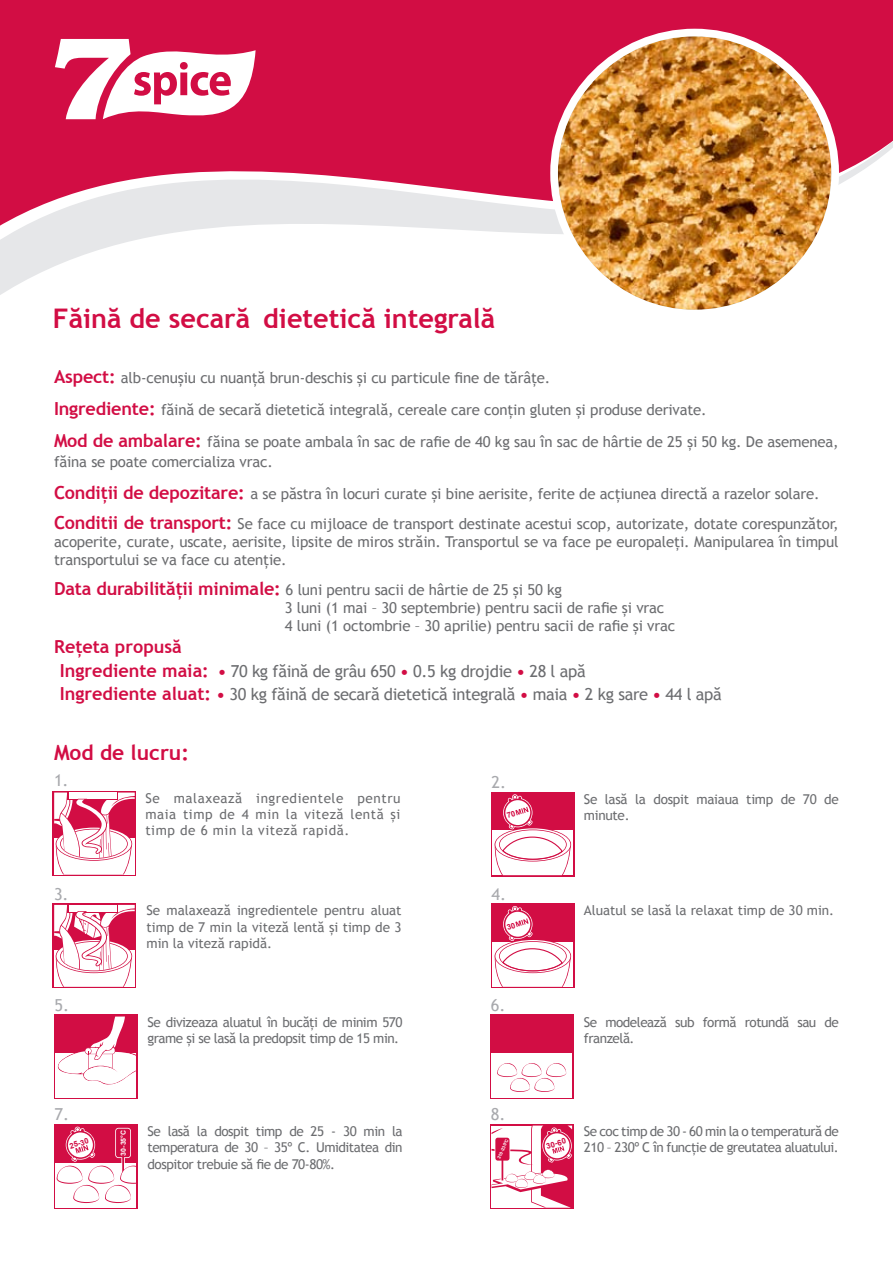
<style>
.page{position:relative;width:893px;height:1263px;background:#fff}
.page>*{position:absolute;margin:0;border:0;box-sizing:border-box;transform-origin:0 0}
.t1{font:700 27px "Trebuchet MS";color:#d20d44}
.t2{font:700 21px "Trebuchet MS";color:#d20d44}
.t3{font:700 18px "Trebuchet MS";color:#d20d44}
.t4{font:16.5px/23.4px "Trebuchet MS";letter-spacing:-.02em;color:#6c6d70}
.t5{font:16.5px "Trebuchet MS";color:#a8a9ad}
.t6{font:15px/18px "Trebuchet MS";letter-spacing:-.01em;color:#6c6d70}
.t7{font:13.5px/16.2px "Trebuchet MS";letter-spacing:-.035em;color:#6c6d70}
.t8{font:13.5px "Trebuchet MS";color:#6c6d70}
.t9{font:700 7.95px "Arial";color:#d20d44}
.t10{font:700 7.8px "Arial";color:#d20d44}
.t11{font:700 7.05px "Arial";color:#fff}
.t12{font:700 4.5px "Arial";color:#fff}
.s1{font-weight:700;font-size:18px;color:#d20d44}
.s2{font-weight:700;color:#d20d44}
</style>
<div class="page">
<div style="left:0;top:0;width:893px;height:51px;background:#d20d44"></div>
<svg style="left:0;top:51px;width:893px;height:244px"></svg>
<svg style="left:55px;top:39px;width:201px;height:80px"></svg>
<div style="left:554px;top:33px;width:281px;height:281px;background:#fff;border-radius:50%"></div>
<img style="left:558px;top:36px;width:273px;height:274px;border-radius:137px">
<div style="left:550px;top:29px;width:289px;height:288px;border:8px solid #fff;border-radius:50%"></div>
<svg style="left:53px;top:791px;width:83px;height:85px"></svg>
<div style="left:68px;top:791px;width:50px;height:9px;background:#d20d44"></div>
<svg style="left:54px;top:792px;width:82px;height:82px"></svg>
<div style="left:53px;top:904px;width:83px;height:84px;background:#d20d44"></div>
<svg style="left:54px;top:904px;width:81px;height:83px"></svg>
<div style="left:491px;top:792px;width:83px;height:84px;background:#d20d44"></div>
<div style="left:493px;top:831px;width:80px;height:44px;background:#fff"></div>
<svg style="left:495px;top:828px;width:75px;height:33px"></svg>
<svg style="left:499px;top:829px;width:68px;height:31px"></svg>
<div style="left:500px;top:830px;width:66px;height:29px;background:#fff;border-radius:50%"></div>
<svg style="left:494px;top:836px;width:77px;height:39px"></svg>
<div style="left:491px;top:904px;width:83px;height:84px;background:#d20d44"></div>
<svg style="left:493px;top:942px;width:80px;height:45px"></svg>
<svg style="left:495px;top:940px;width:75px;height:32px"></svg>
<svg style="left:499px;top:941px;width:68px;height:30px"></svg>
<div style="left:500px;top:942px;width:66px;height:28px;background:#fff;border-radius:50%"></div>
<svg style="left:494px;top:948px;width:77px;height:39px"></svg>
<div style="left:54px;top:1015px;width:83px;height:84px;background:#d20d44"></div>
<div style="left:55px;top:1053px;width:81px;height:45px;background:#fff"></div>
<svg style="left:57px;top:1016px;width:79px;height:69px"></svg>
<svg style="left:54px;top:1124px;width:83px;height:85px"></svg>
<div style="left:55px;top:1163px;width:81px;height:44px;background:#fff"></div>
<svg style="left:57px;top:1127px;width:79px;height:76px"></svg>
<div style="left:490px;top:1015px;width:83px;height:84px;background:#d20d44"></div>
<div style="left:491px;top:1053px;width:81px;height:45px;background:#fff"></div>
<svg style="left:497px;top:1063px;width:69px;height:29px"></svg>
<div style="left:490px;top:1124px;width:83px;height:85px;background:#d20d44"></div>
<svg style="left:491px;top:1125px;width:82px;height:83px"></svg>
<div style="left:496px;top:1138px;width:13px;height:22px;background:#d20d44;border-radius:2px"></div>
<svg style="left:503px;top:794px;width:30px;height:35px"></svg>
<svg style="left:503px;top:906px;width:30px;height:35px"></svg>
<h1 class="t1" style="left:53px;top:301px;width:444px">Făină de secară dietetică integrală</h1>
<p class="t6" style="left:54px;top:362px;width:786px;line-height:32px"><span class="s1">Aspect:</span> alb-cenușiu cu nuanță brun-deschis și cu particule fine de tărâțe.<br><span class="s1">Ingrediente:</span> făină de secară dietetică integrală, cereale care conțin gluten și produse derivate.<br><span class="s1">Mod de ambalare:</span> făina se poate ambala în sac de rafie de 40 kg sau în sac de hârtie de 25 și 50 kg. De asemenea,</p>
<p class="t6" style="left:54px;top:446px;width:767px;line-height:32px">făina se poate comercializa vrac.<br><span class="s1">Condiții de depozitare:</span> a se păstra în locuri curate și bine aerisite, ferite de acțiunea directă a razelor solare.</p>
<p class="t6" style="left:54px;top:515px;width:786px;text-align:justify"><span class="s1">Conditii de transport:</span> Se face cu mijloace de transport destinate acestui scop, autorizate, dotate corespunzător, acoperite, curate, uscate, aerisite, lipsite de miros străin. Transportul se va face pe europaleți. Manipularea în timpul transportului se va face cu atenție.</p>
<p class="t6" style="left:285px;top:581px;width:392px;text-indent:-231px"><span class="s1">Data durabilității minimale:</span> 6 luni pentru sacii de hârtie de 25 și 50 kg<br>3 luni (1 mai – 30 septembrie) pentru sacii de rafie și vrac<br>4 luni (1 octombrie – 30 aprilie) pentru sacii de rafie și vrac</p>
<p class="t3" style="left:54px;top:636px;width:129px">Rețeta propusă</p>
<p class="t4" style="left:60px;top:659px;width:663px"><span class="s1">Ingrediente maia:</span> <span class="s2">•</span> 70 kg făină de grâu 650 <span class="s2">•</span> 0.5 kg drojdie <span class="s2">•</span> 28 l apă<br><span class="s1">Ingrediente aluat:</span> <span class="s2">•</span> 30 kg făină de secară dietetică integrală <span class="s2">•</span> maia <span class="s2">•</span> 2 kg sare <span class="s2">•</span> 44 l apă</p>
<h2 class="t2" style="left:54px;top:739px;width:137px">Mod de lucru:</h2>
<p class="t5" style="left:54px;top:770px;width:16px">1.</p>
<p class="t5" style="left:491px;top:772px;width:16px">2.</p>
<p class="t7" style="left:145px;top:790px;width:257px;text-align:justify">Se malaxează ingredientele pentru maia timp de 4 min la viteză lentă și timp de 6 min la viteză rapidă.</p>
<p class="t7" style="left:584px;top:791px;width:257px">Se lasă la dospit maiaua timp de 70 de minute.</p>
<p class="t5" style="left:54px;top:884px;width:16px">3.</p>
<p class="t5" style="left:491px;top:884px;width:16px">4.</p>
<p class="t7" style="left:146px;top:903px;width:257px;text-align:justify">Se malaxează ingredientele pentru aluat timp de 7 min la viteză lentă și timp de 3 min la viteză rapidă.</p>
<p class="t8" style="left:584px;top:903px;width:252px">Aluatul se lasă la relaxat timp de 30 min.</p>
<p class="t5" style="left:54px;top:995px;width:16px">5.</p>
<p class="t5" style="left:491px;top:995px;width:16px">6.</p>
<p class="t7" style="left:148px;top:1014px;width:257px">Se divizeaza aluatul în bucăți de minim 570 grame și se lasă la predopsit timp de 15 min.</p>
<p class="t7" style="left:584px;top:1014px;width:257px">Se modelează sub formă rotundă sau de franzelă.</p>
<p class="t5" style="left:54px;top:1105px;width:16px">7.</p>
<p class="t5" style="left:491px;top:1105px;width:16px">8.</p>
<p class="t10" style="left:68px;top:1141px;width:21px;rotate:-16deg">25-30</p>
<p class="t11" style="left:119px;top:1155px;width:27px;rotate:-90deg">30-35°C</p>
<p class="t7" style="left:148px;top:1123px;width:257px;text-align:justify">Se lasă la dospit timp de 25 - 30 min la temperatura de 30 – 35º C. Umiditatea din dospitor trebuie să fie de 70-80%.</p>
<p class="t12" style="left:496px;top:1157px;width:23px;rotate:-66deg">210-230°C</p>
<p class="t9" style="left:545px;top:1141px;width:22px;rotate:-16deg">30-60</p>
<p class="t7" style="left:584px;top:1123px;width:257px">Se coc timp de 30 - 60 min la o temperatură de<br>210 – 230º C în funcție de greutatea aluatului.</p>
</div>
